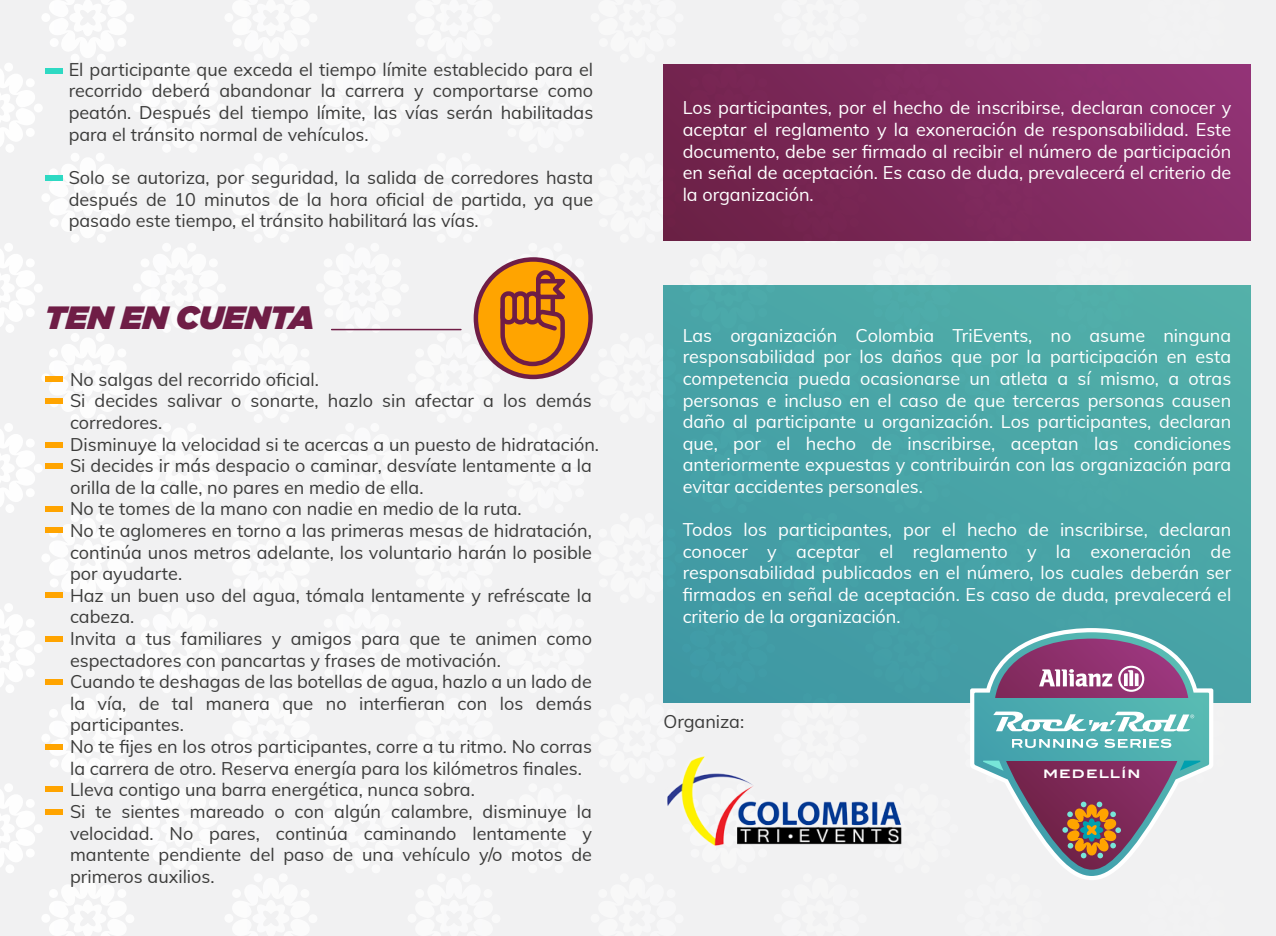
<style>
.page{position:relative;width:1276px;height:936px;background:#fff}
.page>*{position:absolute;margin:0;border:0;box-sizing:border-box;transform-origin:0 0}
.t1{font:italic 900 32.25px "Gotham";color:#6f1d46}
.t2{font:18px/21.6px "Muli";color:#3c3c3b;text-align:justify}
.t3{font:18px/21.6px "Muli";color:#fff;text-align:justify}
.t4{font:700 11.7px "Blair ITC";letter-spacing:.1em;color:#fff}
</style>
<div class="page">
<div style="left:0;top:0;width:1276px;height:935px;background:#f1f1f2"></div>
<svg style="left:49px;top:643px;width:192px;height:254px"></svg>
<div style="left:663px;top:285px;width:587px;height:417px;background:#49a4a7"></div>
<div style="left:663px;top:65px;width:587px;height:175px;background:linear-gradient(to right,#6f2249,#8f3172)"></div>
<div style="left:46px;top:68px;width:17px;height:5px;background:#2ed9c3"></div>
<div style="left:46px;top:175px;width:17px;height:5px;background:#2ed9c3"></div>
<div style="left:46px;top:377px;width:17px;height:5px;background:#ffa400"></div>
<div style="left:46px;top:399px;width:17px;height:5px;background:#ffa400"></div>
<div style="left:46px;top:442px;width:17px;height:5px;background:#ffa400"></div>
<div style="left:46px;top:463px;width:17px;height:5px;background:#ffa400"></div>
<div style="left:46px;top:506px;width:17px;height:5px;background:#ffa400"></div>
<div style="left:46px;top:527px;width:17px;height:5px;background:#ffa400"></div>
<div style="left:46px;top:592px;width:17px;height:5px;background:#ffa400"></div>
<div style="left:46px;top:637px;width:17px;height:5px;background:#ffa400"></div>
<div style="left:46px;top:679px;width:17px;height:5px;background:#ffa400"></div>
<div style="left:46px;top:744px;width:17px;height:5px;background:#ffa400"></div>
<div style="left:46px;top:786px;width:17px;height:5px;background:#ffa400"></div>
<div style="left:46px;top:809px;width:17px;height:5px;background:#ffa400"></div>
<hr style="left:332px;top:329px;width:129px;height:1px;background:#6f1d46">
<svg style="left:476px;top:259px;width:114px;height:118px;background:#e98f0a"></svg>
<div style="left:474px;top:257px;width:119px;height:122px;border:4px solid #6f1d46;border-radius:50%"></div>
<svg style="left:538px;top:272px;width:15px;height:46px"></svg>
<div style="left:536px;top:270px;width:19px;height:51px;border:4px solid #6f1d46;border-radius:7px"></div>
<svg style="left:498px;top:277px;width:76px;height:91px;background:#de8510"></svg>
<div style="left:526px;top:293px;width:12px;height:29px;background:#ffa400;border-radius:6px"></div>
<div style="left:524px;top:291px;width:16px;height:33px;border:4px solid #6f1d46;border-radius:6px"></div>
<div style="left:514px;top:293px;width:12px;height:29px;background:#ffa400;border-radius:6px"></div>
<div style="left:512px;top:291px;width:16px;height:33px;border:4px solid #6f1d46;border-radius:6px"></div>
<div style="left:502px;top:293px;width:12px;height:29px;background:#ffa400;border-radius:6px"></div>
<div style="left:500px;top:291px;width:17px;height:33px;border:4px solid #6f1d46;border-radius:6px"></div>
<svg style="left:970px;top:628px;width:243px;height:252px"></svg>
<svg style="left:974px;top:632px;width:235px;height:243px"></svg>
<svg style="left:987px;top:638px;width:209px;height:231px"></svg>
<div style="left:980px;top:699px;width:222px;height:61px;background:#4dadaf"></div>
<svg style="left:982px;top:760px;width:21px;height:10px"></svg>
<svg style="left:1180px;top:760px;width:20px;height:10px"></svg>
<svg style="left:1062px;top:801px;width:59px;height:57px;background:#9b6948"></svg>
<svg style="left:1039px;top:669px;width:73px;height:17px"></svg>
<svg style="left:1118px;top:665px;width:26px;height:26px"></svg>
<svg style="left:1012px;top:738px;width:86px;height:10px"></svg>
<svg style="left:1104px;top:738px;width:67px;height:10px"></svg>
<svg style="left:993px;top:711px;width:201px;height:20px"></svg>
<img style="left:667px;top:756px;width:235px;height:89px">
<p class="t2" style="left:69px;top:58px;width:526px">El participante que exceda el tiempo límite establecido para el recorrido deberá abandonar la carrera y comportarse como peatón. Después del tiempo límite, las vías serán habilitadas para el tránsito normal de vehículos.</p>
<p class="t2" style="left:69px;top:166px;width:526px">Solo se autoriza, por seguridad, la salida de corredores hasta después de 10 minutos de la hora oficial de partida, ya que pasado este tiempo, el tránsito habilitará las vías.</p>
<h1 class="t1" style="left:45px;top:299px;width:271px">TEN EN CUENTA</h1>
<p class="t2" style="left:70px;top:367px;width:530px;text-align:left">No salgas del recorrido oficial.<br>Si decides salivar o sonarte, hazlo sin afectar a los demás corredores.<br>Disminuye la velocidad si te acercas a un puesto de hidratación.<br>Si decides ir más despacio o caminar, desvíate lentamente a la orilla de la calle, no pares en medio de ella.<br>No te tomes de la mano con nadie en medio de la ruta.<br>No te aglomeres en torno a las primeras mesas de hidratación, continúa unos metros adelante, los voluntario harán lo posible por ayudarte.<br>Haz un buen uso del agua, tómala lentamente y refréscate la cabeza.<br>Invita a tus familiares y amigos para que te animen como espectadores con pancartas y frases de motivación.<br>Cuando te deshagas de las botellas de agua, hazlo a un lado de la vía, de tal manera que no interfieran con los demás participantes.<br>No te fijes en los otros participantes, corre a tu ritmo. No corras la carrera de otro. Reserva energía para los kilómetros finales.<br>Lleva contigo una barra energética, nunca sobra.<br>Si te sientes mareado o con algún calambre, disminuye la velocidad. No pares, continúa caminando lentamente y mantente pendiente del paso de una vehículo y/o motos de primeros auxilios.</p>
<p class="t3" style="left:682px;top:96px;width:550px">Los participantes, por el hecho de inscribirse, declaran conocer y aceptar el reglamento y la exoneración de responsabilidad. Este documento, debe ser firmado al recibir el número de participación en señal de aceptación. Es caso de duda, prevalecerá el criterio de la organización.</p>
<p class="t3" style="left:682px;top:323px;width:550px">Las organización Colombia TriEvents, no asume ninguna responsabilidad por los daños que por la participación en esta competencia pueda ocasionarse un atleta a sí mismo, a otras personas e incluso en el caso de que terceras personas causen daño al participante u organización. Los participantes, declaran que, por el hecho de inscribirse, aceptan las condiciones anteriormente expuestas y contribuirán con las organización para evitar accidentes personales.</p>
<p class="t3" style="left:682px;top:518px;width:550px">Todos los participantes, por el hecho de inscribirse, declaran conocer y aceptar el reglamento y la exoneración de responsabilidad publicados en el número, los cuales deberán ser firmados en señal de aceptación. Es caso de duda, prevalecerá el criterio de la organización.</p>
<p class="t2" style="left:663px;top:710px;width:82px">Organiza:</p>
<p class="t4" style="left:1043px;top:766px;width:99px">MEDELLÍN</p>
</div>
